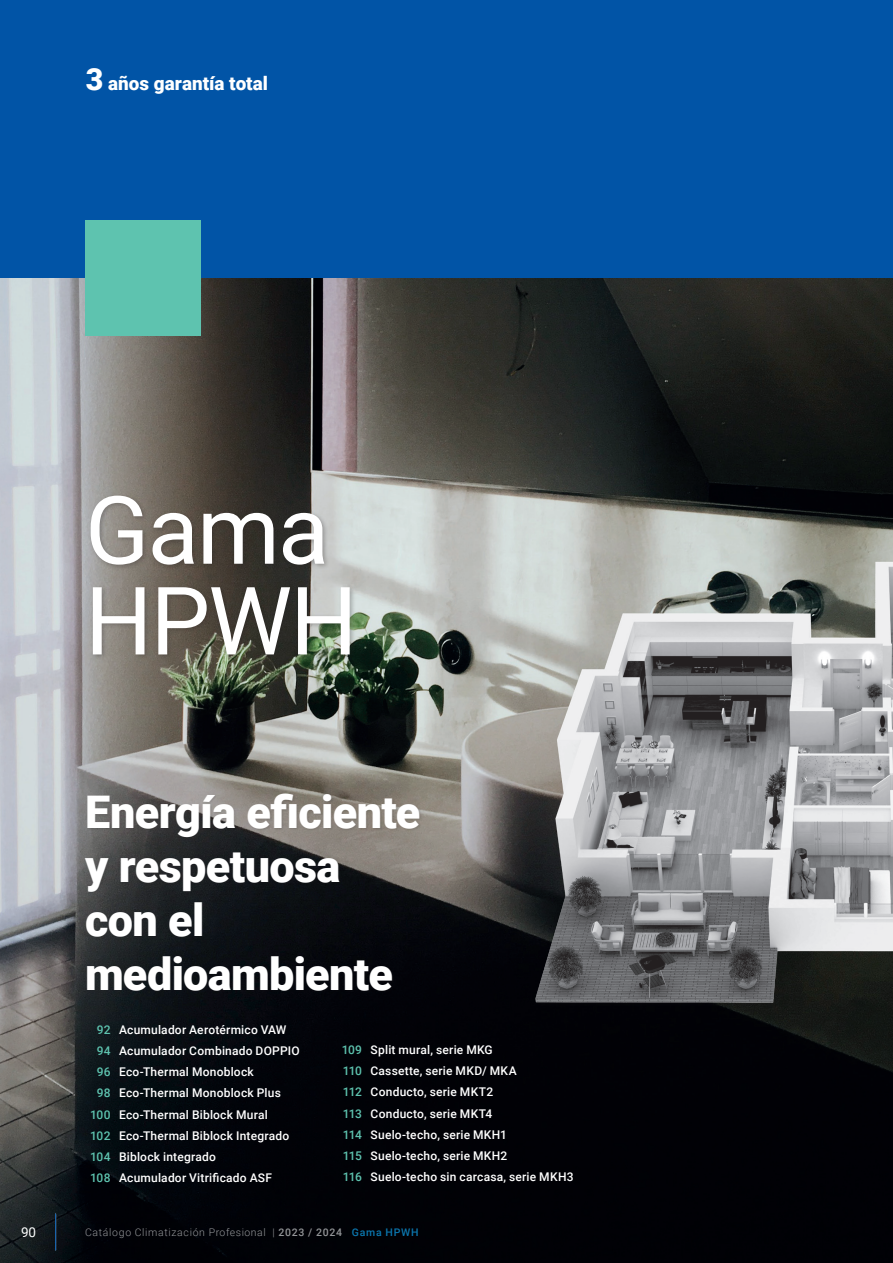
<style>
.page{position:relative;width:893px;height:1263px;background:#fff}
.page>*{position:absolute;margin:0;border:0;box-sizing:border-box;transform-origin:0 0}
.t1{font:94.5px/90.8px "Roboto";letter-spacing:-.02em;color:#fff}
.t2{font:900 45px/54px "Roboto";letter-spacing:-.015em;color:#fff}
.t3{font:900 18.9px "Roboto";color:#fff}
.t4{font:13.5px "Roboto";color:#fff}
.t5{font:500 12px/21.3px "Roboto";letter-spacing:.015em;color:#fff}
.t6{font:300 10.5px "Roboto";letter-spacing:.06em;color:#939598}
.s1{font-size:30.45px}
.s2{color:#5ec3af}
.s3{font-weight:500}
.s4{font-weight:500;color:#0b76ae}
</style>
<div class="page">
<img style="left:0;top:278px;width:893px;height:985px">
<img style="left:526px;top:556px;width:367px;height:450px">
<div style="left:88px;top:493px;width:268px;height:167px;background:#231f20;opacity:.3"></div>
<div style="left:0;top:0;width:893px;height:278px;background:#0154a6"></div>
<div style="left:85px;top:220px;width:116px;height:115px;background:#5ec3af"></div>
<div style="left:84px;top:794px;width:339px;height:200px;background:#231f20;opacity:.15"></div>
<hr style="left:55px;top:1214px;width:1px;height:36px;background:#0154a6">
<h3 class="t3" style="left:86px;top:70px;width:184px"><span class="s1">3</span> años garantía total</h3>
<h1 class="t1" style="left:85px;top:481px;width:274px">Gama<br>HPWH</h1>
<p class="t4" style="left:21px;top:1223px;width:17px">90</p>
<h2 class="t2" style="left:85px;top:783px;width:337px">Energía eficiente y respetuosa con el medioambiente</h2>
<p class="t5" style="left:97px;top:1018px;width:191px"><span class="s2">92</span> Acumulador Aerotérmico VAW</p>
<p class="t5" style="left:97px;top:1039px;width:205px"><span class="s2">94</span> Acumulador Combinado DOPPIO</p>
<p class="t5" style="left:97px;top:1061px;width:159px"><span class="s2">96</span> Eco-Thermal Monoblock</p>
<p class="t5" style="left:97px;top:1082px;width:186px"><span class="s2">98</span> Eco-Thermal Monoblock Plus</p>
<p class="t5" style="left:90px;top:1103px;width:179px"><span class="s2">100</span> Eco-Thermal Biblock Mural</p>
<p class="t5" style="left:90px;top:1124px;width:201px"><span class="s2">102</span> Eco-Thermal Biblock Integrado</p>
<p class="t5" style="left:90px;top:1146px;width:127px"><span class="s2">104</span> Biblock integrado</p>
<p class="t5" style="left:90px;top:1167px;width:183px"><span class="s2">108</span> Acumulador Vitrificado ASF</p>
<p class="t5" style="left:342px;top:1038px;width:233px"><span class="s2">109</span> Split mural, serie MKG<br><span class="s2">110</span> Cassette, serie MKD/ MKA<br><span class="s2">112</span> Conducto, serie MKT2<br><span class="s2">113</span> Conducto, serie MKT4<br><span class="s2">114</span> Suelo-techo, serie MKH1<br><span class="s2">115</span> Suelo-techo, serie MKH2<br><span class="s2">116</span> Suelo-techo sin carcasa, serie MKH3</p>
<p class="t6" style="left:85px;top:1225px;width:335px">Catálogo Climatización Profesional | <span class="s3">2023 / 2024</span> <span class="s4">Gama HPWH</span></p>
</div>
